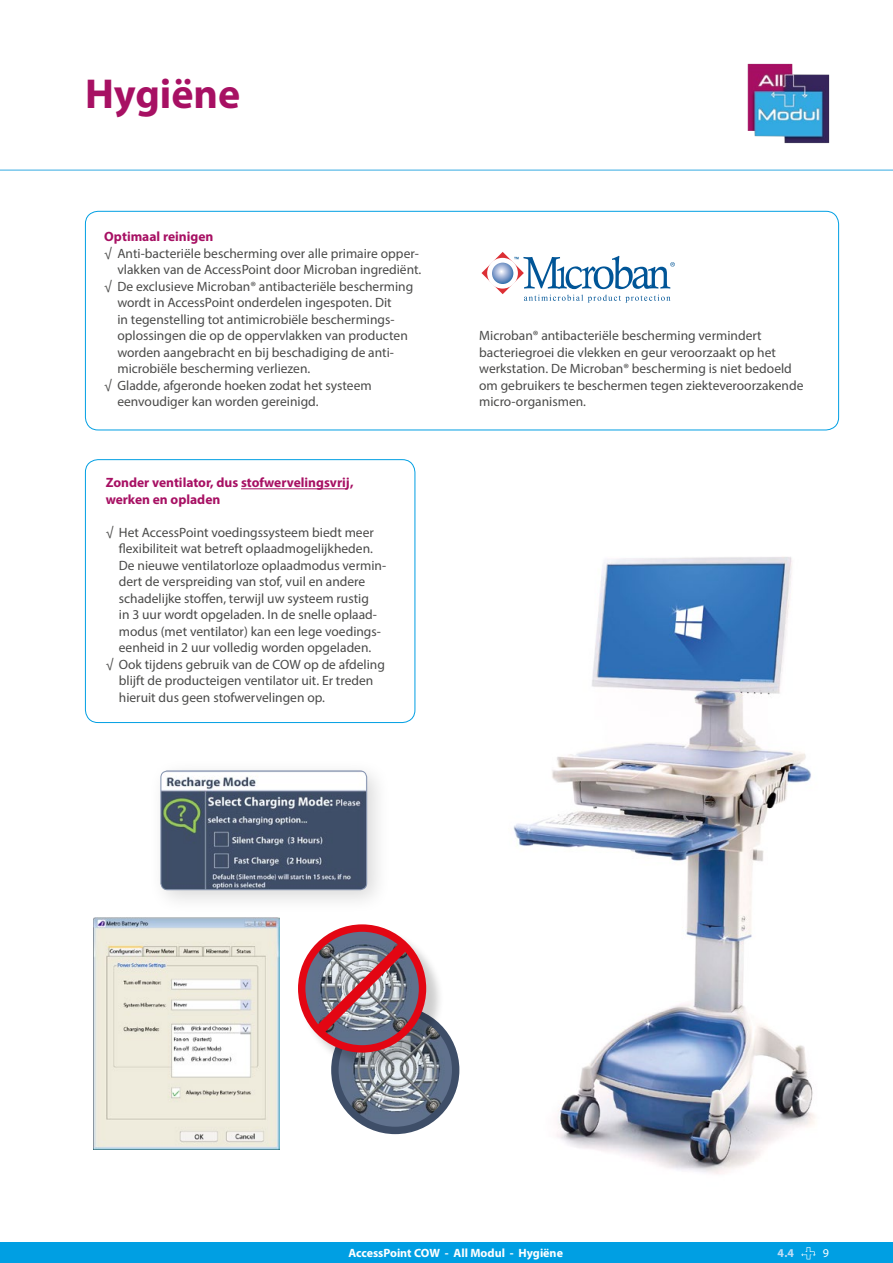
<style>
.page{position:relative;width:893px;height:1263px;background:#fff}
.page>*{position:absolute;margin:0;border:0;box-sizing:border-box;transform-origin:0 0}
.Kleinere_topkop{font:700 42px "Myriad Pro";color:#a71063}
.Opsomming_voordelen{font:13.5px/16.5px "Myriad Pro";color:#4a4a49}
._1e_regel{font:700 13.5px/16.5px "Myriad Pro";color:#a71063}
.t1{font:700 12px "Myriad Pro";color:#fff}
.t2{font:700 12px "Myriad Pro";color:#c1ddf5}
.t3{font:12px "Myriad Pro";color:#fff}
</style>
<div class="page">
<img style="left:747px;top:64px;width:82px;height:79px">
<img style="left:513px;top:557px;width:302px;height:617px">
<hr style="left:0;top:170px;width:893px;height:1px;background:#34aae2">
<div style="left:85px;top:211px;width:754px;height:219px;border:1px solid #009fe3;border-radius:13px"></div>
<div style="left:85px;top:459px;width:330px;height:264px;border:1px solid #009fe3;border-radius:13px"></div>
<hr style="left:241px;top:488px;width:107px;height:1px;background:#a71063">
<img style="left:94px;top:917px;width:185px;height:233px">
<div style="left:148px;top:758px;width:243px;height:156px;background:#000;opacity:.15"></div>
<img style="left:161px;top:771px;width:206px;height:119px">
<div style="left:161px;top:770px;width:206px;height:120px;border:1px solid #8493af;border-radius:7px"></div>
<img style="left:335px;top:1010px;width:121px;height:120px;border-radius:60px">
<div style="left:331px;top:1006px;width:128px;height:128px;border:7px solid #3e4e68;border-radius:50%"></div>
<div style="left:300px;top:926px;width:144px;height:145px;background:#000;opacity:.2"></div>
<div style="left:298px;top:924px;width:128px;height:128px;border:7px solid #e30613;border-radius:50%"></div>
<svg style="left:306px;top:930px;width:113px;height:113px;background:#9b7381"></svg>
<svg style="left:481px;top:252px;width:194px;height:51px"></svg>
<div style="left:0;top:1242px;width:893px;height:21px;background:#009fe3"></div>
<svg style="left:801px;top:1247px;width:15px;height:12px"></svg>
<p class="Kleinere_topkop" style="left:85px;top:66px;width:157px">Hygiëne</p>
<p class="_1e_regel" style="left:104px;top:228px;width:111px">Optimaal reinigen</p>
<p class="Opsomming_voordelen" style="left:104px;top:245px;width:319px;text-align:right">√ Anti--bacteriële bescherming over alle primaire opper&shy;vlakken van de AccessPoint door Microban ingrediënt.</p>
<p class="Opsomming_voordelen" style="left:117px;top:278px;width:297px;text-indent:-13px">√ De exclusieve Microban® antibacteriële bescherming wordt in AccessPoint onderdelen ingespoten. Dit<br>in tegenstelling tot antimicrobiële beschermings&shy;oplossingen die op de oppervlakken van producten worden aangebracht en bij beschadiging de anti&shy;microbiële bescherming verliezen.</p>
<p class="Opsomming_voordelen" style="left:117px;top:377px;width:256px;text-indent:-13px">√ Gladde, afgeronde hoeken zodat het systeem eenvoudiger kan worden gereinigd.</p>
<p class="_1e_regel" style="left:106px;top:474px;width:249px">Zonder ventilator, dus stofwervelingsvrij, werken en opladen</p>
<p class="Opsomming_voordelen" style="left:119px;top:524px;width:269px;text-indent:-13px">√ Het AccessPoint voedingssysteem biedt meer flexibiliteit wat betreft oplaadmogelijkheden.<br>De nieuwe ventilatorloze oplaadmodus vermin&shy;dert de verspreiding van stof, vuil en andere schadelijke stoffen, terwijl uw systeem rustig<br>in 3 uur wordt opgeladen. In de snelle oplaad&shy;modus (met ventilator) kan een lege voedings&shy;eenheid in 2 uur volledig worden opgeladen.</p>
<p class="Opsomming_voordelen" style="left:119px;top:656px;width:268px;text-indent:-13px">√ Ook tijdens gebruik van de COW op de afdeling blijft de producteigen ventilator uit. Er treden hieruit dus geen stofwervelingen op.</p>
<p class="Opsomming_voordelen" style="left:479px;top:327px;width:326px">Microban® antibacteriële bescherming vermindert bacteriegroei die vlekken en geur veroorzaakt op het werkstation. De Microban® bescherming is niet bedoeld om gebruikers te beschermen tegen ziekteveroorzakende micro-organismen.</p>
<p class="t1" style="left:348px;top:1245px;width:216px">AccessPoint COW - All Modul - Hygiëne</p>
<p class="t2" style="left:778px;top:1245px;width:18px">4.4</p>
<p class="t3" style="left:823px;top:1246px;width:8px">9</p>
</div>
